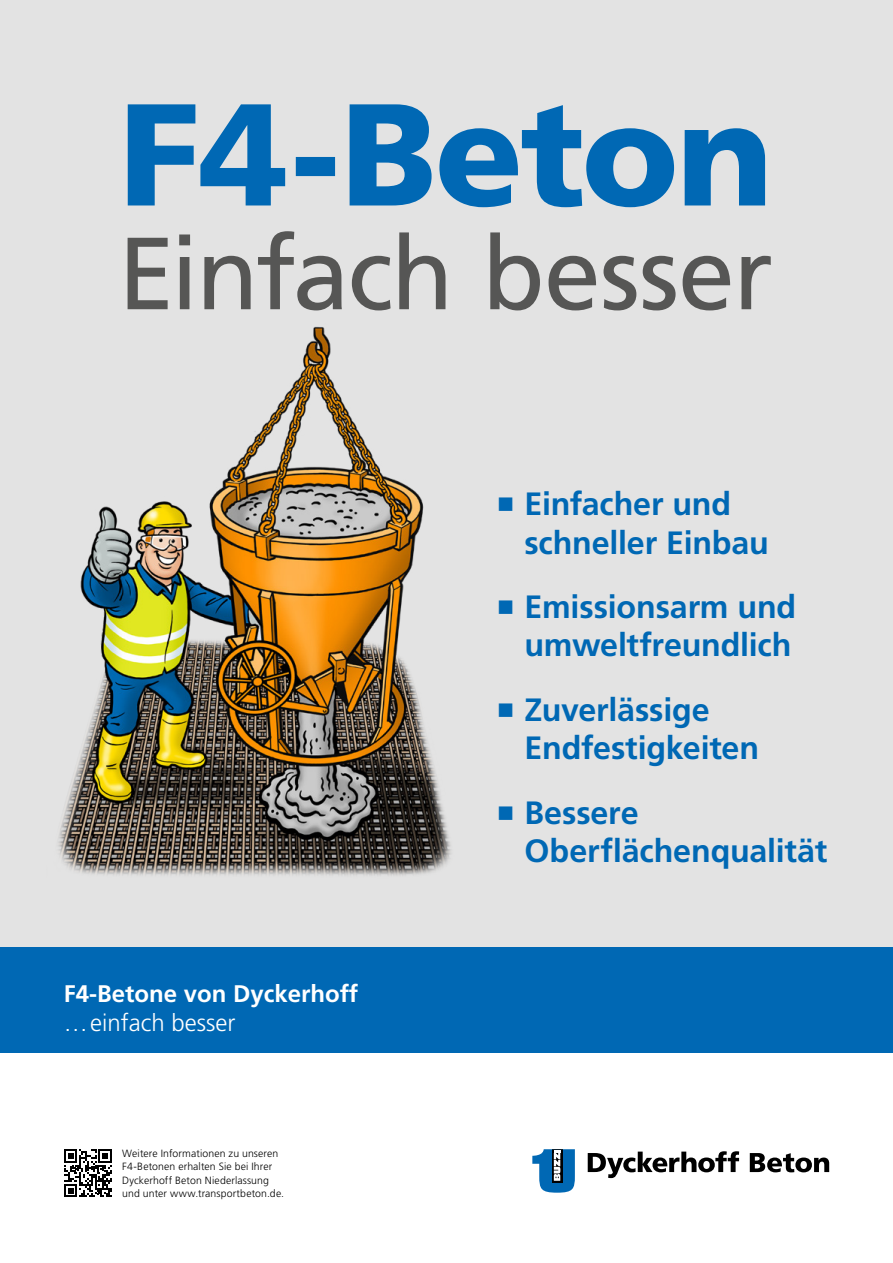
<style>
.page{position:relative;width:893px;height:1263px;background:#fff}
.page>*{position:absolute;margin:0;border:0;box-sizing:border-box;transform-origin:0 0}
.t1{font:700 32.25px/38.7px "Frutiger LT Std";letter-spacing:-.005em;color:#0068b4}
.t2{font:700 24px "Frutiger LT Std";color:#fff}
.t3{font:300 24px "Frutiger LT Std";color:#fff}
.t4{font:300 10.5px/13.5px "Frutiger LT Std";letter-spacing:.01em;color:#000}
</style>
<div class="page">
<div style="left:0;top:0;width:893px;height:960px;background:#e3e3e3"></div>
<div style="left:0;top:947px;width:893px;height:105px;background:#0068b4"></div>
<svg style="left:750px;top:1153px;width:79px;height:19px"></svg>
<svg style="left:588px;top:1151px;width:151px;height:27px"></svg>
<svg style="left:532px;top:1149px;width:43px;height:44px"></svg>
<svg style="left:128px;top:231px;width:643px;height:79px"></svg>
<svg style="left:128px;top:104px;width:637px;height:103px"></svg>
<svg style="left:64px;top:1149px;width:48px;height:48px"></svg>
<img style="left:58px;top:326px;width:393px;height:550px">
<h2 class="t2" style="left:64px;top:980px;width:296px">F4-Betone von Dyckerhoff</h2>
<h2 class="t3" style="left:64px;top:1009px;width:173px">…einfach besser</h2>
<p class="t4" style="left:122px;top:1146px;width:163px">Weitere Informationen zu unseren F4-Betonen erhalten Sie bei Ihrer Dyckerhoff Beton Niederlassung und unter www.transportbeton.de.</p>
<h1 class="t1" style="left:524px;top:484px;width:246px">Einfacher und schneller Einbau</h1>
<h1 class="t1" style="left:524px;top:587px;width:273px">Emissionsarm und umweltfreundlich</h1>
<h1 class="t1" style="left:524px;top:690px;width:236px">Zuverlässige<br>Endfestigkeiten</h1>
<h1 class="t1" style="left:524px;top:793px;width:304px">Bessere<br>Oberflächenqualität</h1>
</div>
